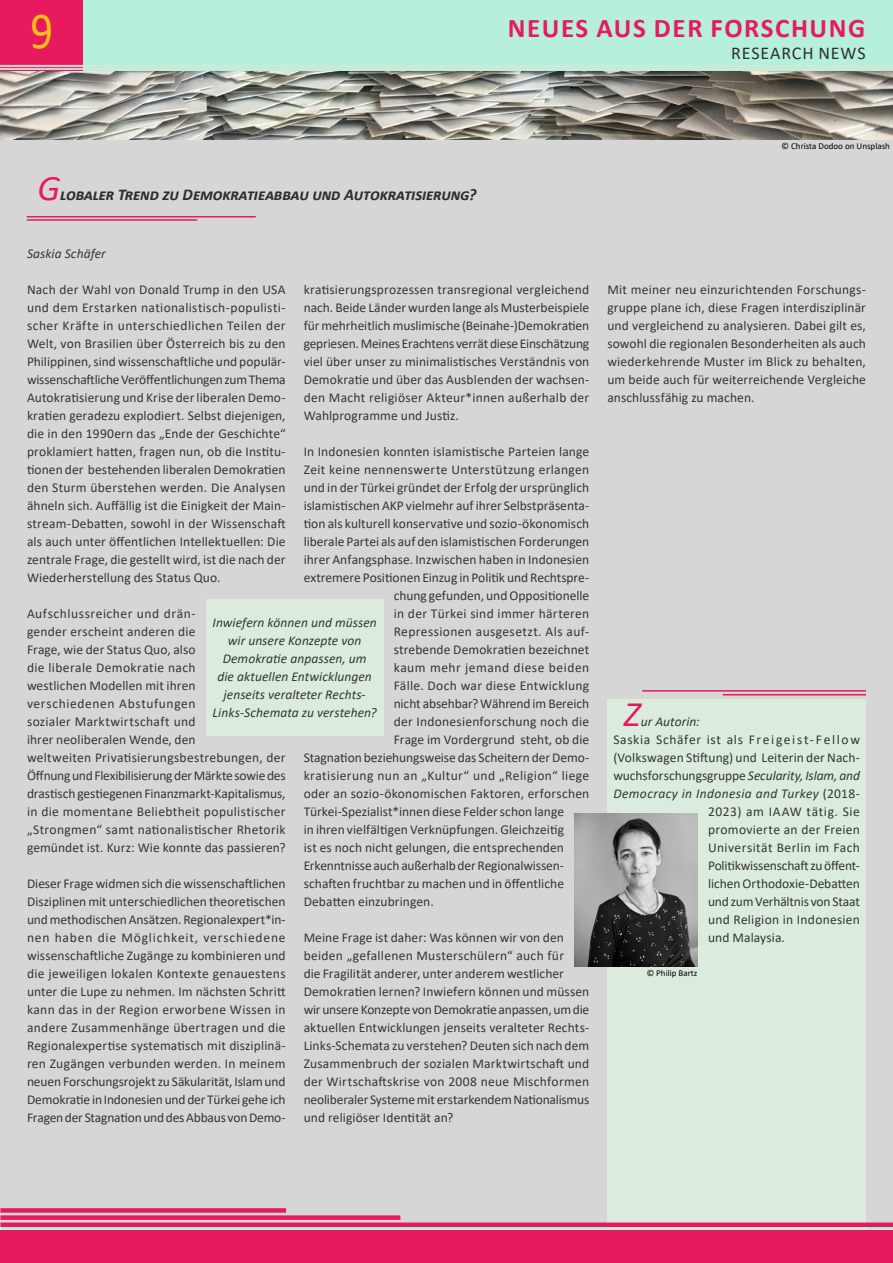
<style>
.page{position:relative;width:893px;height:1263px;background:#fff}
.page>*{position:absolute;margin:0;border:0;box-sizing:border-box;transform-origin:0 0}
.Lexform{font:52.2px "Calibri";color:#ffc017;scale:.86 1}
.Lexform-2{font:italic 36px "Calibri";color:#e81a5f}
.Lexform-3{font:700 27px "Calibri";letter-spacing:.06em;color:#e81a5f}
.Lexform-4{font:18px "Calibri";letter-spacing:.05em;color:#2e2f2f}
.t1{font:italic 700 16.5px "Calibri";letter-spacing:-.015em;color:#2d2e2e}
.Lexform-5{font:13.5px/18px "Calibri";letter-spacing:.005em;color:#373532;text-align:justify}
.Lexform-6{font:italic 13.5px/18px "Calibri";letter-spacing:-.005em;color:#373532;text-align:center}
.Lexform-7{font:13.5px "Calibri";letter-spacing:.03em;color:#373532}
.Lexform-8{font:13.5px "Calibri";letter-spacing:.11em;color:#373532}
.Lexform-9{font:italic 13.5px "Calibri";letter-spacing:.015em;color:#373532}
.Lexform-10{font:13.5px "Calibri";letter-spacing:.05em;color:#373532}
.lexpictext{font:9px "Calibri";color:#000}
.s1{font-weight:400;font-size:36px;color:#e81a5f}
.s2{font-style:italic}
.s3{font-style:normal}
</style>
<div class="page">
<div style="left:0;top:137px;width:893px;height:1090px;background:#d6d6d6"></div>
<div style="left:0;top:1215px;width:400px;height:5px;background:#e81a5f"></div>
<div style="left:0;top:1208px;width:286px;height:5px;background:#e81a5f"></div>
<hr style="left:0;top:1227px;width:893px;height:4px;background:#b6f0da">
<div style="left:0;top:0;width:893px;height:72px;background:#b6f0da"></div>
<div style="left:0;top:0;width:82px;height:72px;background:#e81a5f"></div>
<div style="left:607px;top:699px;width:259px;height:530px;background:#dbecdf"></div>
<hr style="left:27px;top:216px;width:229px;height:2px;background:#e81a5f">
<hr style="left:27px;top:219px;width:170px;height:2px;background:#e81a5f">
<hr style="left:642px;top:690px;width:224px;height:2px;background:#e81a5f">
<hr style="left:723px;top:694px;width:143px;height:1px;background:#e81a5f">
<div style="left:0;top:1230px;width:893px;height:33px;background:#e81a5f"></div>
<img style="left:574px;top:813px;width:124px;height:153px">
<img style="left:0;top:72px;width:893px;height:68px">
<div style="left:0;top:1222px;width:893px;height:5px;background:#e81a5f"></div>
<div style="left:206px;top:599px;width:177px;height:137px;background:#dbecdf"></div>
<svg style="left:0;top:65px;width:893px;height:5px"></svg>
<p class="Lexform" style="left:30px;top:-6px;width:28px">9</p>
<p class="Lexform-3" style="left:508px;top:9px;width:359px">NEUES AUS DER FORSCHUNG</p>
<p class="Lexform-4" style="left:731px;top:40px;width:136px">RESEARCH NEWS</p>
<p class="t1" style="left:38px;top:182px;width:441px"><span class="s1">G</span>lobaler Trend zu Demokratieabbau und Autokratisierung?</p>
<p class="lexpictext" style="left:782px;top:140px;width:110px">© Christa Dodoo on Unsplash</p>
<p class="Lexform-6" style="left:27px;top:244px;width:81px">Saskia Schäfer</p>
<p class="Lexform-5" style="left:27px;top:280px;width:260px">Nach der Wahl von Donald Trump in den USA und dem Erstarken nationalistisch-populisti&shy;scher Kräfte in unterschiedlichen Teilen der Welt, von Brasilien über Österreich bis zu den Philippinen, sind wissenschaftliche und populär&shy;wissenschaftliche Veröffentlichungen zum Thema Autokratisierung und Krise der liberalen Demo&shy;kratien geradezu explodiert. Selbst diejenigen, die in den 1990ern das „Ende der Geschichte“ proklamiert hatten, fragen nun, ob die Institu&shy;tionen der bestehenden liberalen Demokratien den Sturm überstehen werden. Die Analysen ähneln sich. Auffällig ist die Einigkeit der Main&shy;stream-Debatten, sowohl in der Wissenschaft als auch unter öffentlichen Intellektuellen: Die zentrale Frage, die gestellt wird, ist die nach der Wiederherstellung des Status Quo.</p>
<p class="Lexform-5" style="left:27px;top:604px;width:260px;text-align:left">Aufschlussreicher und drän-<br>gender erscheint anderen die<br>Frage, wie der Status Quo, also<br>die liberale Demokratie nach<br>westlichen Modellen mit ihren verschiedenen Abstufungen<br>sozialer Marktwirtschaft und<br>ihrer neoliberalen Wende, den<br>weltweiten Privatisierungsbestrebungen, der Öffnung und Flexibilisierung der Märkte sowie des drastisch gestiegenen Finanzmarkt-Kapitalismus, in die momentane Beliebtheit populistischer „Strongmen“ samt nationalistischer Rhetorik gemündet ist. Kurz: Wie konnte das passieren?</p>
<p class="Lexform-5" style="left:27px;top:874px;width:260px">Dieser Frage widmen sich die wissenschaftlichen Disziplinen mit unterschiedlichen theoretischen und methodischen Ansätzen. Regionalexpert*in&shy;nen haben die Möglichkeit, verschiedene wissenschaftliche Zugänge zu kombinieren und die jeweiligen lokalen Kontexte genauestens unter die Lupe zu nehmen. Im nächsten Schritt kann das in der Region erworbene Wissen in andere Zusammenhänge übertragen und die Regionalexpertise systematisch mit disziplinä&shy;ren Zugängen verbunden werden. In meinem neuen Forschungsrojekt zu Säkularität, Islam und Demokratie in Indonesien und der Türkei gehe ich Fragen der Stagnation und des Abbaus von Demo-</p>
<p class="Lexform-5" style="left:304px;top:280px;width:287px">kratisierungsprozessen transregional vergleichend nach. Beide Länder wurden lange als Musterbeispiele für mehrheitlich muslimische (Beinahe-)Demokratien gepriesen. Meines Erachtens verrät diese Einschätzung viel über unser zu minimalistisches Verständnis von Demokratie und über das Ausblenden der wachsen&shy;den Macht religiöser Akteur*innen außerhalb der Wahlprogramme und Justiz.</p>
<p class="Lexform-5" style="left:304px;top:442px;width:287px">In Indonesien konnten islamistische Parteien lange</p>
<p class="Lexform-5" style="left:304px;top:460px;width:287px">Zeit keine nennenswerte Unterstützung erlangen</p>
<p class="Lexform-5" style="left:304px;top:478px;width:287px">und in der Türkei gründet der Erfolg der ursprünglich</p>
<p class="Lexform-5" style="left:304px;top:496px;width:287px">islamistischen AKP vielmehr auf ihrer Selbstpräsenta-</p>
<p class="Lexform-5" style="left:304px;top:514px;width:287px">tion als kulturell konservative und sozio-ökonomisch</p>
<p class="Lexform-5" style="left:304px;top:532px;width:287px">liberale Partei als auf den islamistischen Forderungen</p>
<p class="Lexform-5" style="left:304px;top:550px;width:287px">ihrer Anfangsphase. Inzwischen haben in Indonesien</p>
<p class="Lexform-5" style="left:304px;top:568px;width:287px">extremere Positionen Einzug in Politik und Rechtspre-</p>
<p class="Lexform-5" style="left:394px;top:586px;width:197px">chung gefunden, und Oppositionelle</p>
<p class="Lexform-5" style="left:394px;top:604px;width:197px">in der Türkei sind immer härteren</p>
<p class="Lexform-5" style="left:394px;top:622px;width:197px">Repressionen ausgesetzt. Als auf-</p>
<p class="Lexform-5" style="left:394px;top:640px;width:197px">strebende Demokratien bezeichnet</p>
<p class="Lexform-5" style="left:394px;top:658px;width:197px">kaum mehr jemand diese beiden</p>
<p class="Lexform-5" style="left:394px;top:676px;width:197px">Fälle. Doch war diese Entwicklung</p>
<p class="Lexform-5" style="left:394px;top:694px;width:197px">nicht absehbar? Während im Bereich</p>
<p class="Lexform-5" style="left:394px;top:712px;width:197px">der Indonesienforschung noch die</p>
<p class="Lexform-5" style="left:394px;top:730px;width:197px">Frage im Vordergrund steht, ob die</p>
<p class="Lexform-5" style="left:304px;top:748px;width:287px">Stagnation beziehungsweise das Scheitern der Demo-</p>
<p class="Lexform-7" style="left:304px;top:766px;width:287px">kratisierung nun an „Kultur“ und „Religion“ liege</p>
<p class="Lexform-5" style="left:304px;top:784px;width:287px">oder an sozio-ökonomischen Faktoren, erforschen</p>
<p class="Lexform-5" style="left:304px;top:802px;width:262px">Türkei-Spezialist*innen diese Felder schon lange</p>
<p class="Lexform-5" style="left:304px;top:820px;width:262px">in ihren vielfältigen Verknüpfungen. Gleichzeitig</p>
<p class="Lexform-5" style="left:304px;top:838px;width:262px">ist es noch nicht gelungen, die entsprechenden</p>
<p class="Lexform-5" style="left:304px;top:856px;width:262px">Erkenntnisse auch außerhalb der Regionalwissen-</p>
<p class="Lexform-5" style="left:304px;top:874px;width:262px">schaften fruchtbar zu machen und in öffentliche</p>
<p class="Lexform-5" style="left:304px;top:892px;width:132px">Debatten einzubringen.</p>
<p class="Lexform-5" style="left:304px;top:928px;width:287px;text-align:left">Meine Frage ist daher: Was können wir von den beiden „gefallenen Musterschülern“ auch für<br>die Fragilität anderer, unter anderem westlicher Demokratien lernen? Inwiefern können und müssen wir unsere Konzepte von Demokratie anpassen, um die aktuellen Entwicklungen jenseits veralteter Rechts-Links-Schemata zu verstehen? Deuten sich nach dem Zusammenbruch der sozialen Marktwirtschaft und der Wirtschaftskrise von 2008 neue Mischformen neoliberaler Systeme mit erstarkendem Nationalismus und religiöser Identität an?</p>
<p class="Lexform-6" style="left:212px;top:613px;width:166px">Inwiefern können und müssen wir unsere Konzepte von<br>Demokratie anpassen, um<br>die aktuellen Entwicklungen jenseits veralteter Rechts-<br>Links-Schemata zu verstehen?</p>
<p class="Lexform-5" style="left:607px;top:280px;width:260px">Mit meiner neu einzurichtenden Forschungs&shy;gruppe plane ich, diese Fragen interdisziplinär und vergleichend zu analysieren. Dabei gilt es, sowohl die regionalen Besonderheiten als auch wiederkehrende Muster im Blick zu behalten, um beide auch für weiterreichende Vergleiche anschlussfähig zu machen.</p>
<p class="Lexform-2" style="left:624px;top:689px;width:18px">Z</p>
<p class="Lexform-6" style="left:641px;top:712px;width:61px">ur Autorin:</p>
<p class="Lexform-8" style="left:613px;top:730px;width:248px">Saskia Schäfer ist als Freigeist-Fellow</p>
<p class="Lexform-5" style="left:613px;top:748px;width:248px">(Volkswagen Stiftung) und Leiterin der Nach-</p>
<p class="Lexform-5" style="left:613px;top:766px;width:248px">wuchsforschungsgruppe <span class="s2">Secularity, Islam, and</span></p>
<p class="Lexform-9" style="left:613px;top:784px;width:248px">Democracy in Indonesia and Turkey <span class="s3">(2018-</span></p>
<p class="Lexform-10" style="left:708px;top:802px;width:153px">2023) am IAAW tätig. Sie</p>
<p class="Lexform-5" style="left:708px;top:820px;width:153px">promovierte an der Freien</p>
<p class="Lexform-7" style="left:708px;top:838px;width:153px">Universität Berlin im Fach</p>
<p class="Lexform-5" style="left:708px;top:856px;width:153px">Politikwissenschaft zu öffent-</p>
<p class="Lexform-5" style="left:708px;top:874px;width:153px">lichen Orthodoxie-Debatten</p>
<p class="Lexform-5" style="left:708px;top:892px;width:153px">und zum Verhältnis von Staat</p>
<p class="Lexform-5" style="left:708px;top:910px;width:153px">und Religion in Indonesien</p>
<p class="Lexform-5" style="left:708px;top:928px;width:78px">und Malaysia.</p>
<p class="lexpictext" style="left:647px;top:967px;width:52px">© Philip Bartz</p>
</div>
